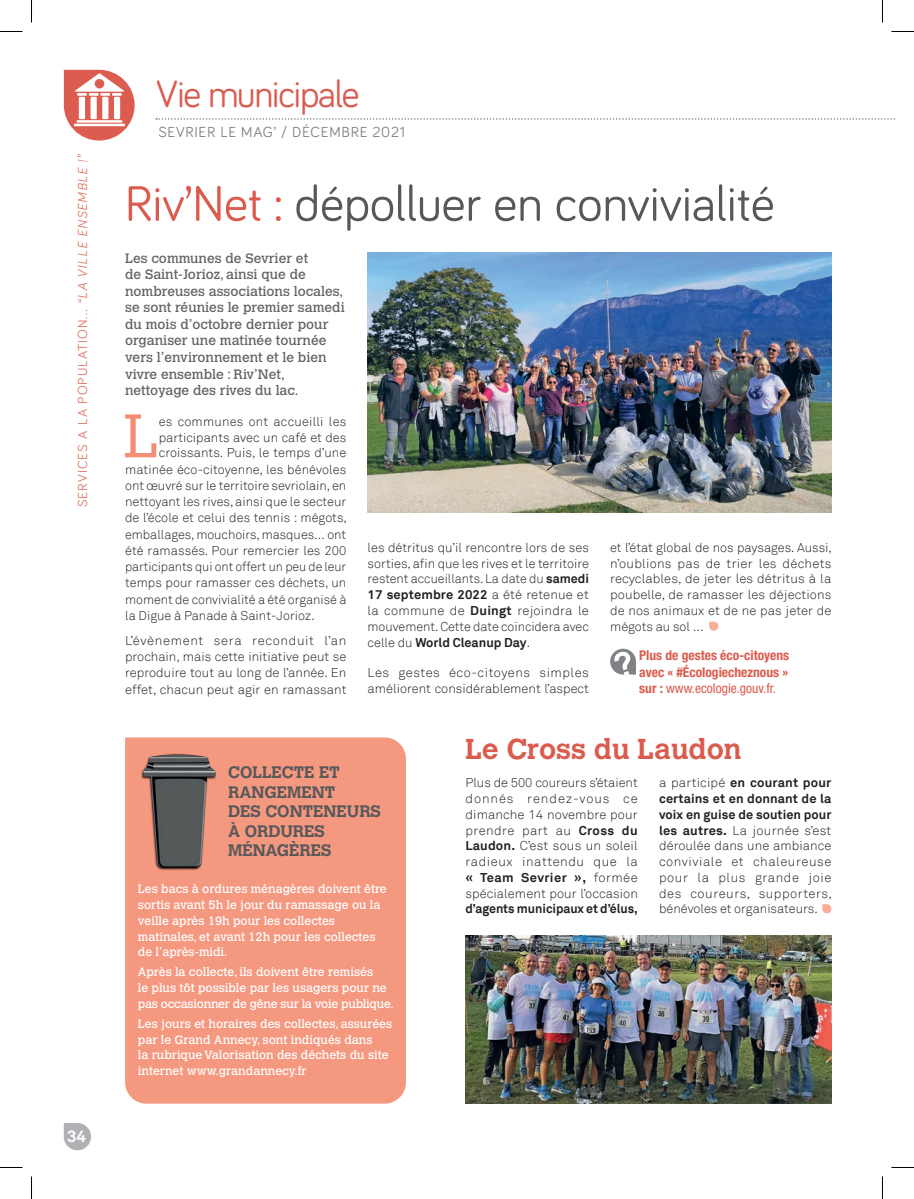
<style>
.page{position:relative;width:914px;height:1199px;background:#fff}
.page>*{position:absolute;margin:0;border:0;box-sizing:border-box;transform-origin:0 0}
.t1{font:300 60.75px "Calvert MT Std";color:#f58d75}
.t2{font:51px "Bariol";color:#57585a}
.t3{font:39px "Bariol";letter-spacing:-.03em;color:#db5b4e}
.t4{font:700 28.5px "Calvert MT Std";color:#db5b4e}
.t5{font:700 16.5px/19.5px "Calvert MT Std";color:#57585a}
.t6{font:700 16.5px "Akkurat";color:#fff}
.t7{font:15px "Bariol";letter-spacing:.05em;color:#808285}
.t8{font:13.5px/16.5px "Calvert MT Std";color:#636366}
.t9{font:700 condensed 13.5px/16.5px "Helvetica Neue LT Std";color:#db5b4e;text-align:justify}
.t10{font:13.5px "Bariol";letter-spacing:.08em;color:#e37a68}
.t11{font:300 12.75px/15.8px "Akkurat";color:#231f20;text-align:justify}
.t12{font:700 12.75px "Akkurat";letter-spacing:-.005em;color:#231f20}
.t13{font:12px/15.8px "Calvert MT Std";color:#fff}
.s1{font-style:italic}
.s2{color:#db5b4e}
.s3{font-weight:700}
.s4{font-weight:400}
</style>
<div class="page">
<svg style="left:64px;top:1123px;width:27px;height:27px"></svg>
<img style="left:64px;top:70px;width:71px;height:70px">
<svg style="left:709px;top:621px;width:9px;height:9px"></svg>
<svg style="left:610px;top:648px;width:26px;height:26px"></svg>
<img style="left:367px;top:253px;width:464px;height:259px">
<div style="left:125px;top:737px;width:281px;height:366px;background:#f59880"></div>
<svg style="left:156px;top:118px;width:739px;height:2px"></svg>
<img style="left:140px;top:752px;width:76px;height:118px">
<svg style="left:822px;top:904px;width:9px;height:9px"></svg>
<img style="left:465px;top:935px;width:366px;height:168px">
<svg style="left:0;top:31px;width:22px;height:1px"></svg>
<svg style="left:891px;top:31px;width:22px;height:1px"></svg>
<svg style="left:0;top:1167px;width:22px;height:1px"></svg>
<svg style="left:891px;top:1167px;width:22px;height:1px"></svg>
<svg style="left:31px;top:0;width:1px;height:22px"></svg>
<svg style="left:31px;top:1176px;width:1px;height:22px"></svg>
<svg style="left:882px;top:0;width:1px;height:22px"></svg>
<svg style="left:882px;top:1176px;width:1px;height:22px"></svg>
<p class="t10" style="left:73px;top:507px;width:355px;rotate:-90deg">SERVICES A LA POPULATION… <span class="s1">“LA VILLE ENSEMBLE !”</span></p>
<p class="t6" style="left:67px;top:1125px;width:20px">34</p>
<h3 class="t3" style="left:157px;top:68px;width:204px">Vie municipale</h3>
<p class="t7" style="left:158px;top:121px;width:248px">SEVRIER LE MAG’ / DÉCEMBRE 2021</p>
<h2 class="t2" style="left:125px;top:169px;width:651px"><span class="s2">Riv’Net :</span> dépolluer en convivialité</h2>
<p class="t8" style="left:125px;top:250px;width:221px">Les communes de Sevrier et<br>de Saint-Jorioz, ainsi que de nombreuses associations locales, se sont réunies le premier samedi du mois d’octobre dernier pour organiser une matinée tournée vers l’environnement et le bien vivre ensemble : Riv’Net, nettoyage des rives du lac.</p>
<h1 class="t1" style="left:124px;top:401px;width:36px">L</h1>
<p class="t11" style="left:159px;top:413px;width:189px">es communes ont accueilli les</p>
<p class="t11" style="left:159px;top:429px;width:189px">participants avec un café et des</p>
<p class="t11" style="left:159px;top:445px;width:189px">croissants. Puis, le temps d’une</p>
<p class="t11" style="left:125px;top:461px;width:223px">matinée éco-citoyenne, les bénévoles</p>
<p class="t11" style="left:125px;top:477px;width:222px">ont œuvré sur le territoire sevriolain, en</p>
<p class="t11" style="left:125px;top:494px;width:223px">nettoyant les rives, ainsi que le secteur</p>
<p class="t11" style="left:125px;top:510px;width:223px">de l’école et celui des tennis : mégots,</p>
<p class="t11" style="left:125px;top:526px;width:223px">emballages, mouchoirs, masques… ont</p>
<p class="t11" style="left:125px;top:543px;width:223px">été ramassés. Pour remercier les 200</p>
<p class="t11" style="left:125px;top:559px;width:223px">participants qui ont offert un peu de leur</p>
<p class="t11" style="left:125px;top:575px;width:223px">temps pour ramasser ces déchets, un</p>
<p class="t11" style="left:125px;top:591px;width:223px">moment de convivialité a été organisé à</p>
<p class="t11" style="left:125px;top:608px;width:191px">la Digue à Panade à Saint-Jorioz.</p>
<p class="t11" style="left:125px;top:632px;width:223px;line-height:16.2px">L’évènement sera reconduit l’an prochain, mais cette initiative peut se reproduire tout au long de l’année. En effet, chacun peut agir en ramassant</p>
<p class="t11" style="left:367px;top:539px;width:223px">les détritus qu’il rencontre lors de ses sorties, afin que les rives et le territoire restent accueillants. La date du <span class="s3">samedi 17 septembre 2022</span> a été retenue et la commune de <span class="s3">Duingt</span> rejoindra le mouvement. Cette date coïncidera avec celle du <span class="s3">World Cleanup Day</span>.</p>
<p class="t11" style="left:367px;top:665px;width:223px">Les gestes éco-citoyens simples améliorent considérablement l’aspect</p>
<p class="t11" style="left:610px;top:539px;width:223px">et l’état global de nos paysages. Aussi, n’oublions pas de trier les déchets recyclables, de jeter les détritus à la poubelle, de ramasser les déjections de nos animaux et de ne pas jeter de mégots au sol …</p>
<p class="t9" style="left:639px;top:646px;width:151px">Plus de gestes éco-citoyens avec « #Écologiecheznous » sur : <span class="s4">www.ecologie.gouv.fr.</span></p>
<p class="t5" style="left:228px;top:762px;width:154px">COLLECTE ET<br>RANGEMENT<br>DES CONTENEURS<br>À ORDURES<br>MÉNAGÈRES</p>
<p class="t13" style="left:138px;top:881px;width:250px">Les bacs à ordures ménagères doivent être sortis avant 5h le jour du ramassage ou la veille après 19h pour les collectes matinales, et avant 12h pour les collectes de l’après-midi.</p>
<p class="t13" style="left:138px;top:964px;width:257px">Après la collecte, ils doivent être remisés<br>le plus tôt possible par les usagers pour ne pas occasionner de gêne sur la voie publique.</p>
<p class="t13" style="left:138px;top:1015px;width:256px">Les jours et horaires des collectes, assurées par le Grand Annecy, sont indiqués dans<br>la rubrique Valorisation des déchets du site internet www.grandannecy.fr</p>
<h3 class="t4" style="left:465px;top:730px;width:277px">Le Cross du Laudon</h3>
<p class="t11" style="left:465px;top:775px;width:174px">Plus de 500 coureurs s’étaient donnés rendez-vous ce dimanche 14 novembre pour prendre part au <span class="s3">Cross du Laudon.</span> C’est sous un soleil radieux inattendu que la <span class="s3">« Team Sevrier »,</span> formée spécialement pour l’occasion</p>
<p class="t12" style="left:465px;top:900px;width:174px">d’agents municipaux et d’élus,</p>
<p class="t11" style="left:659px;top:775px;width:174px">a participé <span class="s3">en courant pour certains et en donnant de la voix en guise de soutien pour les autres.</span> La journée s’est déroulée dans une ambiance conviviale et chaleureuse pour la plus grande joie des coureurs, supporters, bénévoles et organisateurs.</p>
</div>
